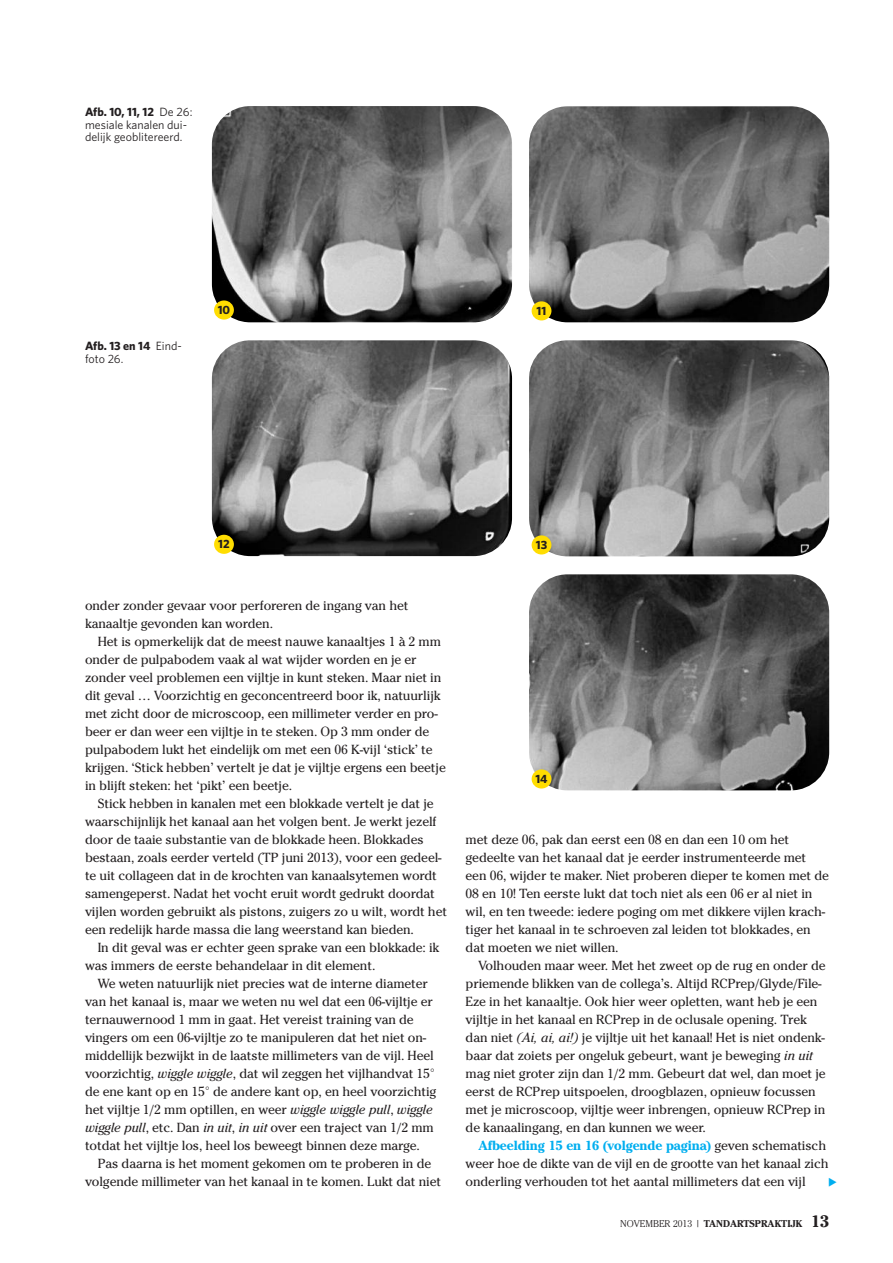
<style>
.page{position:relative;width:893px;height:1263px;background:#fff}
.page>*{position:absolute;margin:0;border:0;box-sizing:border-box;transform-origin:0 0}
.t1{font:13.2px/18px "Cheltenham Std";letter-spacing:-.01em;color:#231f20}
.t2{font:12px/12.8px "Whitney";color:#231f20}
.t3{font:700 12px "Whitney";color:#231f20}
.t4{font:700 9.75px "Cheltenham Std";color:#231f20}
.s1{font-weight:700}
.s2{font-style:italic}
.s3{font-weight:700;color:#00aeef}
.s4{font-weight:300}
.s5{font-size:16.5px}
</style>
<div class="page">
<img style="left:212px;top:106px;width:300px;height:216px;border-radius:38px">
<img style="left:529px;top:106px;width:300px;height:216px;border-radius:38px">
<div style="left:214px;top:300px;width:20px;height:20px;background:#ffdd01;border-radius:50%"></div>
<div style="left:532px;top:301px;width:19px;height:19px;background:#ffdd01;border-radius:50%"></div>
<img style="left:212px;top:340px;width:300px;height:216px;border-radius:38px">
<img style="left:529px;top:340px;width:300px;height:216px;border-radius:38px">
<div style="left:214px;top:535px;width:20px;height:19px;background:#ffdd01;border-radius:50%"></div>
<div style="left:532px;top:535px;width:19px;height:19px;background:#ffdd01;border-radius:50%"></div>
<img style="left:529px;top:574px;width:300px;height:216px;border-radius:38px">
<div style="left:532px;top:769px;width:19px;height:19px;background:#ffdd01;border-radius:50%"></div>
<p class="t2" style="left:85px;top:106px;width:109px"><span class="s1">Afb. 10, 11, 12</span> De 26: mesiale kanalen dui&shy;delijk geoblitereerd.</p>
<p class="t2" style="left:85px;top:340px;width:98px"><span class="s1">Afb. 13 en 14</span> Eind&shy;foto 26.</p>
<p class="t3" style="left:218px;top:306px;width:14px">10</p>
<p class="t3" style="left:537px;top:307px;width:11px">11</p>
<p class="t3" style="left:218px;top:540px;width:13px">12</p>
<p class="t3" style="left:536px;top:541px;width:13px">13</p>
<p class="t1" style="left:85px;top:597px;width:325px">onder zonder gevaar voor perforeren de ingang van het kanaaltje gevonden kan worden.</p>
<p class="t1" style="left:85px;top:633px;width:362px;text-indent:13px">Het is opmerkelijk dat de meest nauwe kanaaltjes 1 à 2 mm onder de pulpabodem vaak al wat wijder worden en je er zonder veel problemen een vijltje in kunt steken. Maar niet in dit geval … Voorzichtig en geconcentreerd boor ik, natuurlijk met zicht door de microscoop, een millimeter verder en pro&shy;beer er dan weer een vijltje in te steken. Op 3 mm onder de pulpabodem lukt het eindelijk om met een 06 K-vijl ‘stick’ te krijgen. ‘Stick hebben’ vertelt je dat je vijltje ergens een beetje in blijft steken: het ‘pikt’ een beetje.</p>
<p class="t1" style="left:85px;top:795px;width:364px;text-indent:13px">Stick hebben in kanalen met een blokkade vertelt je dat je waarschijnlijk het kanaal aan het volgen bent. Je werkt jezelf door de taaie substantie van de blokkade heen. Blokkades bestaan, zoals eerder verteld (TP juni 2013), voor een gedeel&shy;te uit collageen dat in de krochten van kanaalsytemen wordt samengeperst. Nadat het vocht eruit wordt gedrukt doordat vijlen worden gebruikt als pistons, zuigers zo u wilt, wordt het een redelijk harde massa die lang weerstand kan bieden.</p>
<p class="t1" style="left:85px;top:939px;width:356px;text-indent:13px">In dit geval was er echter geen sprake van een blokkade: ik was immers de eerste behandelaar in dit element.</p>
<p class="t1" style="left:85px;top:975px;width:353px;text-indent:13px">We weten natuurlijk niet precies wat de interne diameter van het kanaal is, maar we weten nu wel dat een 06-vijltje er ternauwernood 1 mm in gaat. Het vereist training van de vingers om een 06-vijltje zo te manipuleren dat het niet on&shy;middellijk bezwijkt in de laatste millimeters van de vijl. Heel voorzichtig, <span class="s2">wiggle wiggle</span>, dat wil zeggen het vijlhandvat 15° de ene kant op en 15° de andere kant op, en heel voorzichtig het vijltje 1/2 mm optillen, en weer <span class="s2">wiggle wiggle pull</span>, <span class="s2">wiggle wiggle pull</span>, etc. Dan <span class="s2">in uit</span>, <span class="s2">in uit</span> over een traject van 1/2 mm totdat het vijltje los, heel los beweegt binnen deze marge.</p>
<p class="t1" style="left:85px;top:1155px;width:358px;text-align:center">Pas daarna is het moment gekomen om te proberen in de volgende millimeter van het kanaal in te komen. Lukt dat niet</p>
<p class="t3" style="left:535px;top:775px;width:14px">14</p>
<p class="t1" style="left:466px;top:831px;width:365px">met deze 06, pak dan eerst een 08 en dan een 10 om het gedeelte van het kanaal dat je eerder instrumenteerde met een 06, wijder te maker. Niet proberen dieper te komen met de 08 en 10! Ten eerste lukt dat toch niet als een 06 er al niet in wil, en ten tweede: iedere poging om met dikkere vijlen krach&shy;tiger het kanaal in te schroeven zal leiden tot blokkades, en dat moeten we niet willen.</p>
<p class="t1" style="left:466px;top:957px;width:362px;text-indent:13px">Volhouden maar weer. Met het zweet op de rug en onder de priemende blikken van de collega’s. Altijd RCPrep/Glyde/File-Eze in het kanaaltje. Ook hier weer opletten, want heb je een vijltje in het kanaal en RCPrep in de oclusale opening. Trek dan niet <span class="s2">(Ai, ai, ai!)</span> je vijltje uit het kanaal! Het is niet ondenk&shy;baar dat zoiets per ongeluk gebeurt, want je beweging <span class="s2">in uit </span>mag niet groter zijn dan 1/2 mm. Gebeurt dat wel, dan moet je eerst de RCPrep uitspoelen, droogblazen, opnieuw focussen met je microscoop, vijltje weer inbrengen, opnieuw RCPrep in de kanaalingang, en dan kunnen we weer.</p>
<p class="t1" style="left:466px;top:1137px;width:365px;text-indent:13px"><span class="s3">Afbeelding 15 en 16 (volgende pagina)</span> geven schematisch weer hoe de dikte van de vijl en de grootte van het kanaal zich onderling verhouden tot het aantal millimeters dat een vijl</p>
<p class="t4" style="left:620px;top:1220px;width:211px"><span class="s4">NOVEMBER 2013 |</span> TANDARTSPRAKTIJK <span class="s5">13</span></p>
</div>
